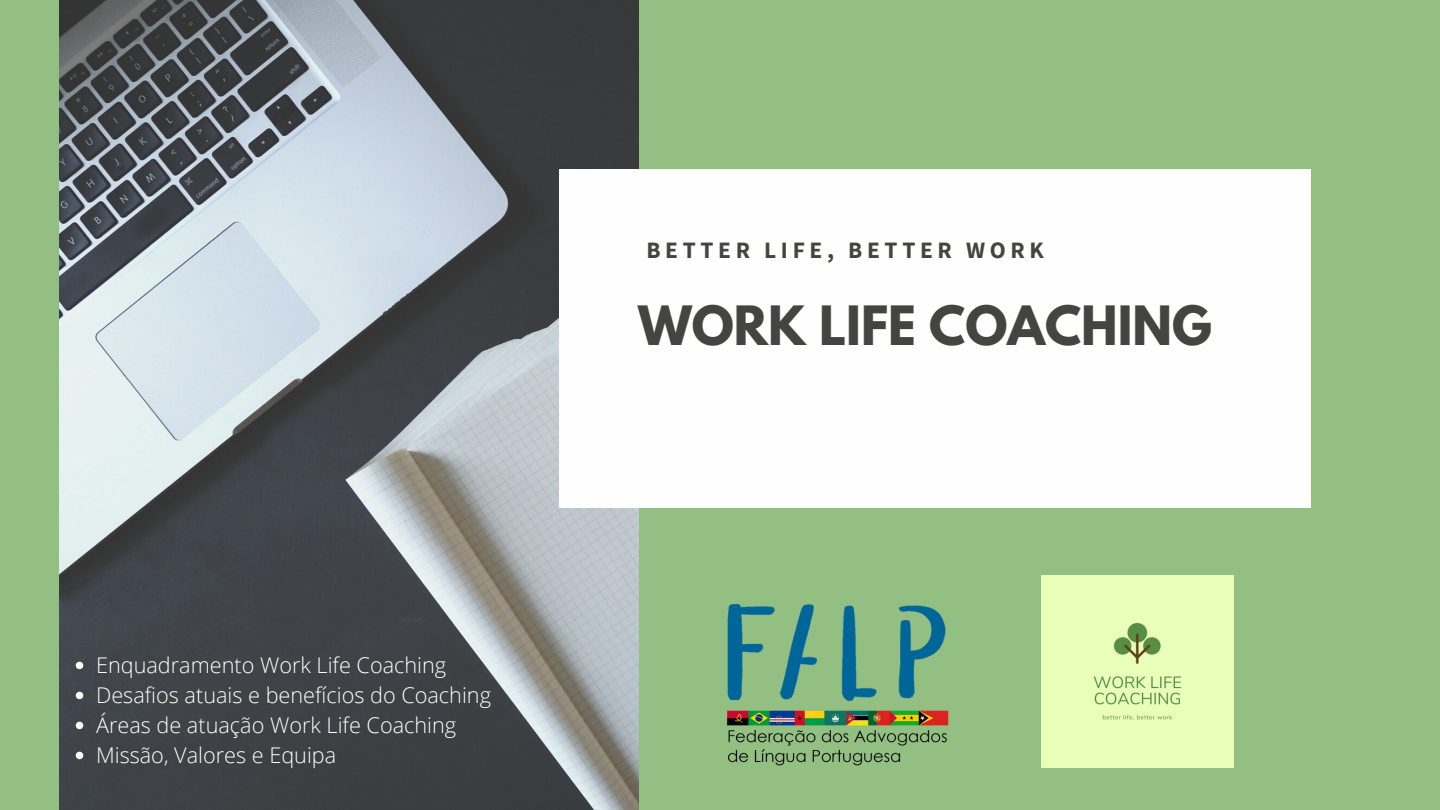
<style>
.page{position:relative;width:1440px;height:810px;background:#93bf83}
.page>*{position:absolute;margin:0;border:0;box-sizing:border-box;transform-origin:0 0}
.t1{font:700 48px "League Spartan";color:#444440}
.t2{font:700 23.4px "Source Sans Pro";letter-spacing:.2em;color:#444440}
.t3{font:300 21.7px "Open Sans";color:#fff}
</style>
<div class="page">
<img style="left:59px;top:0;width:579px;height:810px">
<div style="left:560px;top:169px;width:751px;height:338px;background:#fdfefd"></div>
<img style="left:727px;top:604px;width:222px;height:162px">
<div style="left:1041px;top:576px;width:192px;height:192px;background:#e9ffb9"></div>
<svg style="left:76px;top:662px;width:7px;height:7px"></svg>
<svg style="left:76px;top:692px;width:7px;height:7px"></svg>
<svg style="left:76px;top:722px;width:7px;height:7px"></svg>
<svg style="left:76px;top:752px;width:7px;height:7px"></svg>
<p class="t3" style="left:96px;top:650px;width:352px">Enquadramento Work Life Coaching</p>
<p class="t3" style="left:96px;top:680px;width:396px">Desafios atuais e benefícios do Coaching</p>
<p class="t3" style="left:96px;top:710px;width:362px">Áreas de atuação Work Life Coaching</p>
<p class="t3" style="left:96px;top:740px;width:242px">Missão, Valores e Equipa</p>
<p class="t2" style="left:646px;top:235px;width:399px">BETTER LIFE, BETTER WORK</p>
<p class="t1" style="left:638px;top:302px;width:576px">WORK LIFE COACHING</p>
</div>
